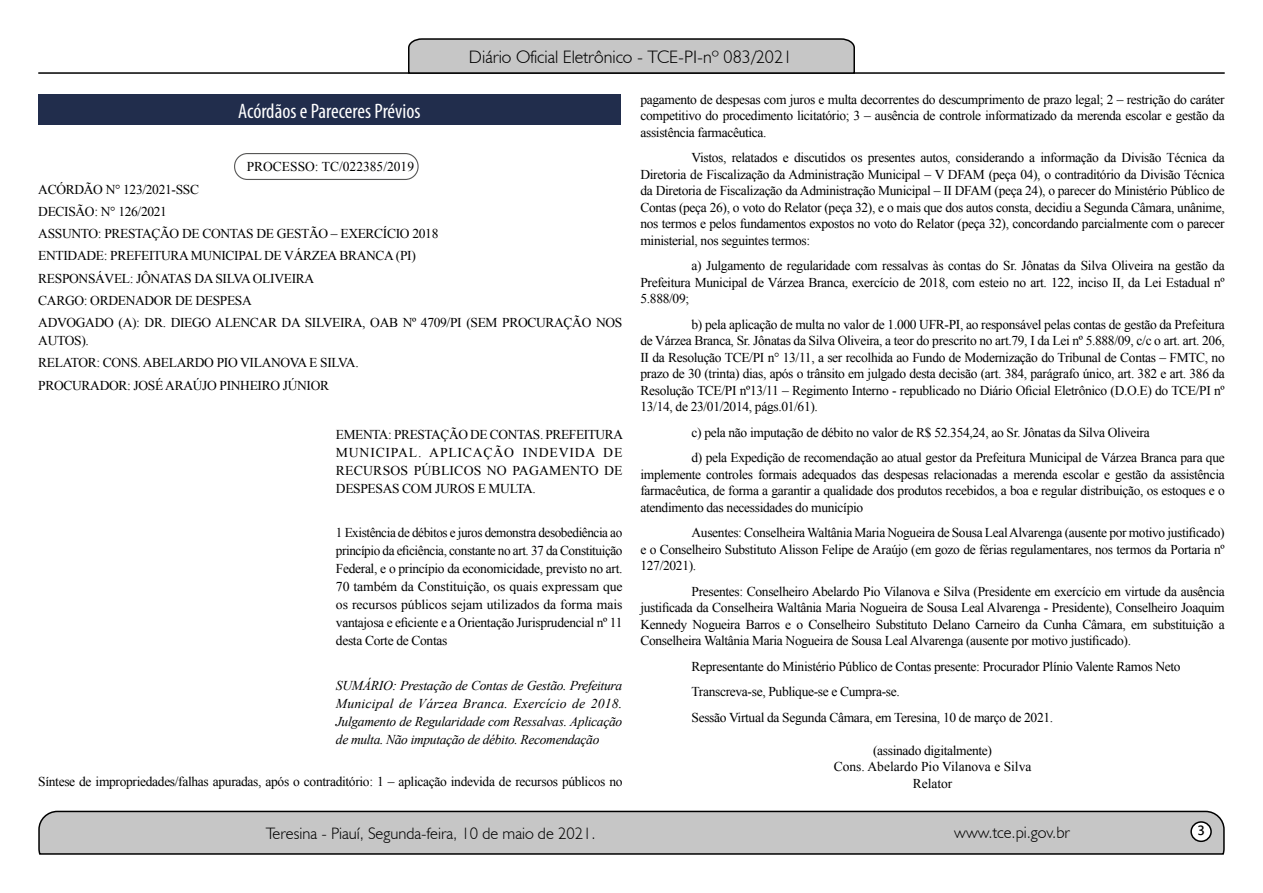
<style>
.page{position:relative;width:1263px;height:893px;background:#fff}
.page>*{position:absolute;margin:0;border:0;box-sizing:border-box;transform-origin:0 0}
.t1{font:condensed 21px "Myriad Pro";color:#fff}
.t2{font:300 18px "Humanist 521 BT";color:#000}
.t3{font:300 16.5px "Humanist 521 BT";color:#000}
.t4{font:15px "Estrangelo Edessa";color:#000}
.t5{font:13.5px/16.5px "Times New Roman";letter-spacing:-.025em;color:#000;text-align:justify}
.t6{font:italic 13.5px/18px "Times New Roman";letter-spacing:-.025em;color:#000;text-align:justify}
.t7{font:13.5px/16.5px "Times New Roman";color:#000;text-align:center}
</style>
<div class="page">
<svg style="left:38px;top:810px;width:1187px;height:45px;background:#b9b9b9"></svg>
<div style="left:1191px;top:822px;width:20px;height:19px;background:#fff;border-radius:50%"></div>
<div style="left:1190px;top:821px;width:22px;height:21px;border:2px solid #000;border-radius:50%"></div>
<hr style="left:38px;top:72px;width:1187px;height:2px;background:#000">
<svg style="left:407px;top:38px;width:449px;height:36px;background:#b4b4b4"></svg>
<div style="left:38px;top:94px;width:582px;height:31px;background:#212d4c"></div>
<div style="left:234px;top:153px;width:185px;height:27px;border:1px solid #575756;border-radius:13px"></div>
<h2 class="t2" style="left:469px;top:46px;width:325px">Diário Oficial Eletrônico - TCE-PI-nº 083/2021</h2>
<h1 class="t1" style="left:238px;top:98px;width:184px">Acórdãos e Pareceres Prévios</h1>
<p class="t7" style="left:247px;top:158px;width:169px">PROCESSO: TC/022385/2019</p>
<p class="t5" style="left:38px;top:178px;width:586px;line-height:22.2px;text-align:left">ACÓRDÃO N° 123/2021-SSC<br>DECISÃO: N° 126/2021<br>ASSUNTO: PRESTAÇÃO DE CONTAS DE GESTÃO – EXERCÍCIO 2018<br>ENTIDADE: PREFEITURA MUNICIPAL DE VÁRZEA BRANCA (PI)<br>RESPONSÁVEL: JÔNATAS DA SILVA OLIVEIRA<br>CARGO: ORDENADOR DE DESPESA<br>ADVOGADO (A): DR. DIEGO ALENCAR DA SILVEIRA, OAB Nº 4709/PI (SEM PROCURAÇÃO NOS</p>
<p class="t5" style="left:38px;top:329px;width:322px;line-height:22.2px;text-align:left">AUTOS).<br>RELATOR: CONS. ABELARDO PIO VILANOVA E SILVA.<br>PROCURADOR: JOSÉ ARAÚJO PINHEIRO JÚNIOR</p>
<p class="t5" style="left:336px;top:425px;width:289px;line-height:18px">EMENTA: PRESTAÇÃO DE CONTAS. PREFEITURA MUNICIPAL. APLICAÇÃO INDEVIDA DE RECURSOS PÚBLICOS NO PAGAMENTO DE DESPESAS COM JUROS E MULTA.</p>
<p class="t5" style="left:336px;top:524px;width:288px;line-height:18px">1 Existência de débitos e juros demonstra desobediência ao princípio da eficiência, constante no art. 37 da Constituição Federal, e o princípio da economicidade, previsto no art.<br>70 também da Constituição, os quais expressam que os recursos públicos sejam utilizados da forma mais vantajosa e eficiente e a Orientação Jurisprudencial nº 11 desta Corte de Contas</p>
<p class="t6" style="left:336px;top:676px;width:288px">SUMÁRIO: Prestação de Contas de Gestão. Prefeitura Municipal de Várzea Branca. Exercício de 2018.<br>Julgamento de Regularidade com Ressalvas. Aplicação de multa. Não imputação de débito. Recomendação</p>
<p class="t5" style="left:38px;top:773px;width:586px">Síntese de impropriedades/falhas apuradas, após o contraditório: 1 – aplicação indevida de recursos públicos no</p>
<p class="t5" style="left:640px;top:91px;width:586px">pagamento de despesas com juros e multa decorrentes do descumprimento de prazo legal; 2 – restrição do caráter competitivo do procedimento licitatório; 3 – ausência de controle informatizado da merenda escolar e gestão da assistência farmacêutica.</p>
<p class="t5" style="left:640px;top:149px;width:586px;text-indent:51px">Vistos, relatados e discutidos os presentes autos, considerando a informação da Divisão Técnica da Diretoria de Fiscalização da Administração Municipal – V DFAM (peça 04), o contraditório da Divisão Técnica da Diretoria de Fiscalização da Administração Municipal – II DFAM (peça 24), o parecer do Ministério Público de Contas (peça 26), o voto do Relator (peça 32), e o mais que dos autos consta, decidiu a Segunda Câmara, unânime, nos termos e pelos fundamentos expostos no voto do Relator (peça 32), concordando parcialmente com o parecer ministerial, nos seguintes termos:</p>
<p class="t5" style="left:640px;top:257px;width:586px;text-indent:51px">a) Julgamento de regularidade com ressalvas às contas do Sr. Jônatas da Silva Oliveira na gestão da Prefeitura Municipal de Várzea Branca, exercício de 2018, com esteio no art. 122, inciso II, da Lei Estadual nº 5.888/09;</p>
<p class="t5" style="left:640px;top:316px;width:586px;text-indent:51px">b) pela aplicação de multa no valor de 1.000 UFR-PI, ao responsável pelas contas de gestão da Prefeitura de Várzea Branca, Sr. Jônatas da Silva Oliveira, a teor do prescrito no art.79, I da Lei nº 5.888/09, c/c o art. art. 206, II da Resolução TCE/PI n° 13/11, a ser recolhida ao Fundo de Modernização do Tribunal de Contas – FMTC, no prazo de 30 (trinta) dias, após o trânsito em julgado desta decisão (art. 384, parágrafo único, art. 382 e art. 386 da Resolução TCE/PI nº13/11 – Regimento Interno - republicado no Diário Oficial Eletrônico (D.O.E) do TCE/PI nº 13/14, de 23/01/2014, págs.01/61).</p>
<p class="t5" style="left:691px;top:419px;width:535px;line-height:25.5px">c) pela não imputação de débito no valor de R$ 52.354,24, ao Sr. Jônatas da Silva Oliveira<br>d) pela Expedição de recomendação ao atual gestor da Prefeitura Municipal de Várzea Branca para que</p>
<p class="t5" style="left:640px;top:466px;width:586px">implemente controles formais adequados das despesas relacionadas a merenda escolar e gestão da assistência farmacêutica, de forma a garantir a qualidade dos produtos recebidos, a boa e regular distribuição, os estoques e o atendimento das necessidades do município</p>
<p class="t5" style="left:640px;top:524px;width:586px;text-indent:51px">Ausentes: Conselheira Waltânia Maria Nogueira de Sousa Leal Alvarenga (ausente por motivo justificado) e o Conselheiro Substituto Alisson Felipe de Araújo (em gozo de férias regulamentares, nos termos da Portaria nº 127/2021).</p>
<p class="t5" style="left:640px;top:583px;width:586px;text-indent:51px">Presentes: Conselheiro Abelardo Pio Vilanova e Silva (Presidente em exercício em virtude da ausência justificada da Conselheira Waltânia Maria Nogueira de Sousa Leal Alvarenga - Presidente), Conselheiro Joaquim Kennedy Nogueira Barros e o Conselheiro Substituto Delano Carneiro da Cunha Câmara, em substituição a Conselheira Waltânia Maria Nogueira de Sousa Leal Alvarenga (ausente por motivo justificado).</p>
<p class="t5" style="left:691px;top:653px;width:491px;line-height:25.5px;text-align:left">Representante do Ministério Público de Contas presente: Procurador Plínio Valente Ramos Neto<br>Transcreva-se, Publique-se e Cumpra-se.<br>Sessão Virtual da Segunda Câmara, em Teresina, 10 de março de 2021.</p>
<p class="t7" style="left:834px;top:742px;width:199px">(assinado digitalmente)<br>Cons. Abelardo Pio Vilanova e Silva<br>Relator</p>
<p class="t3" style="left:266px;top:823px;width:331px">Teresina - Piauí, Segunda-feira, 10 de maio de 2021.</p>
<p class="t3" style="left:954px;top:822px;width:117px">www.tce.pi.gov.br</p>
<p class="t4" style="left:1197px;top:823px;width:9px">3</p>
</div>
